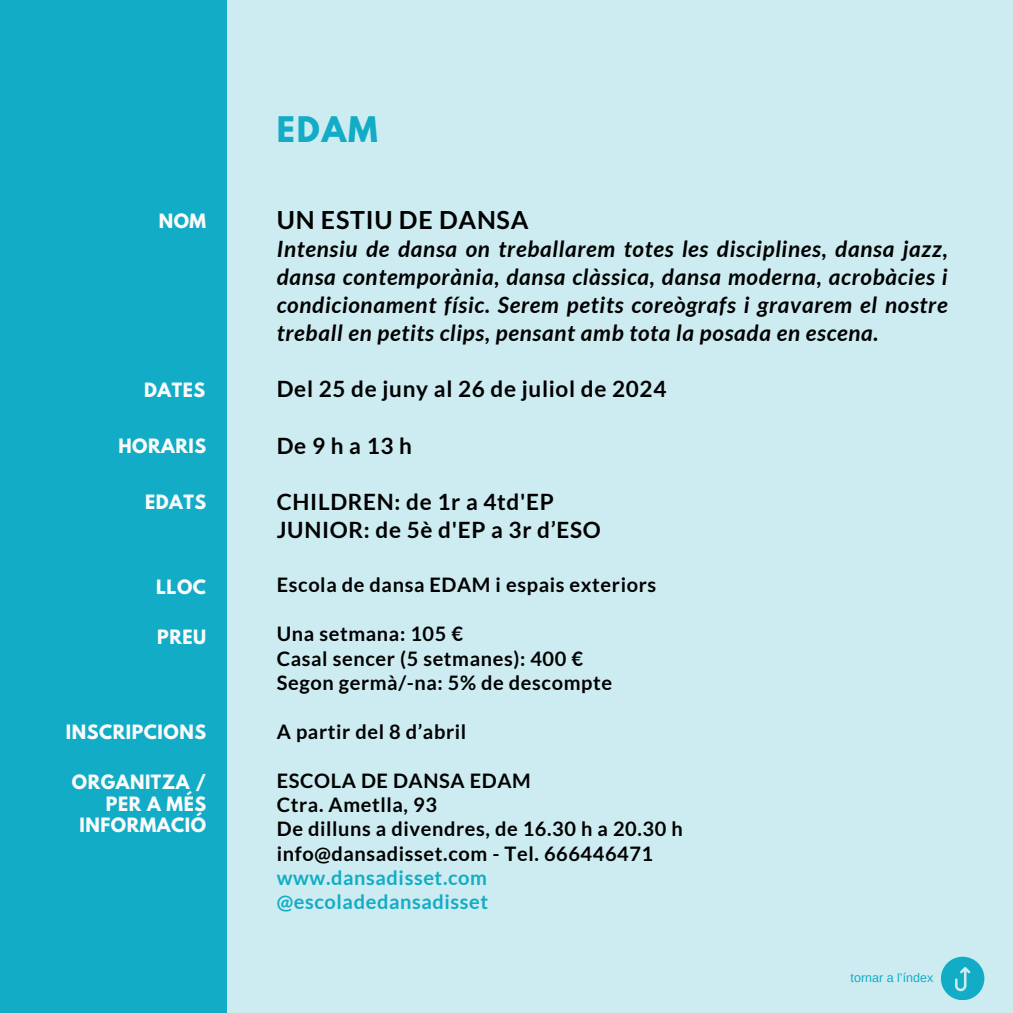
<style>
.page{position:relative;width:1013px;height:1013px;background:#fff}
.page>*{position:absolute;margin:0;border:0;box-sizing:border-box;transform-origin:0 0}
.t1{font:700 31.25px "League Spartan";color:#12acc6}
.t2{font:700 25px "Lato";letter-spacing:.03em;color:#000}
.t3{font:italic 700 22.5px/28.1px "Lato";letter-spacing:.03em;color:#000;text-align:justify}
.t4{font:700 22.5px/28.1px "Lato";letter-spacing:.03em;color:#000}
.t5{font:700 22.5px "Lato";letter-spacing:.255em;color:#000}
.t6{font:700 20px/24.4px "Lato";letter-spacing:.03em;color:#000}
.t7{font:700 20px/24.4px "Lato";letter-spacing:.03em;color:#12acc6}
.t8{font:700 17.5px/21.5px "League Spartan";letter-spacing:.03em;color:#fafafa;text-align:right}
.t9{font:12.5px "Arimo";color:#12acc6}
</style>
<div class="page">
<div style="left:0;top:0;width:1012px;height:1012px;background:#cdecf1"></div>
<svg style="left:941px;top:956px;width:43px;height:43px"></svg>
<div style="left:0;top:0;width:227px;height:1012px;background:#12acc6"></div>
<p class="t8" style="left:159px;top:212px;width:49px">NOM</p>
<p class="t8" style="left:144px;top:381px;width:63px">DATES</p>
<p class="t8" style="left:118px;top:437px;width:89px">HORARIS</p>
<p class="t8" style="left:145px;top:493px;width:63px">EDATS</p>
<p class="t8" style="left:156px;top:578px;width:51px">LLOC</p>
<p class="t8" style="left:157px;top:628px;width:50px">PREU</p>
<p class="t8" style="left:66px;top:723px;width:142px">INSCRIPCIONS</p>
<p class="t8" style="left:72px;top:773px;width:136px">ORGANITZA /<br>PER A MÉS<br>INFORMACIÓ</p>
<h1 class="t1" style="left:277px;top:114px;width:102px">EDAM</h1>
<p class="t2" style="left:277px;top:204px;width:253px">UN ESTIU DE DANSA</p>
<p class="t3" style="left:277px;top:234px;width:672px">Intensiu de dansa on treballarem totes les disciplines, dansa jazz, dansa contemporània, dansa clàssica, dansa moderna, acrobàcies i condicionament físic. Serem petits coreògrafs i gravarem el nostre treball en petits clips, pensant amb tota la posada en escena.</p>
<p class="t4" style="left:277px;top:374px;width:391px">Del 25 de juny al 26 de juliol de 2024</p>
<p class="t5" style="left:277px;top:431px;width:137px">De9ha13h</p>
<p class="t4" style="left:277px;top:487px;width:325px">CHILDREN: de 1r a 4td'EP<br>JUNIOR: de 5è d'EP a 3r d’ESO</p>
<p class="t6" style="left:277px;top:572px;width:381px">Escola de dansa EDAM i espais exteriors</p>
<p class="t6" style="left:277px;top:621px;width:337px">Una setmana: 105 €<br>Casal sencer (5 setmanes): 400 €<br>Segon germà/-na: 5% de descompte</p>
<p class="t6" style="left:277px;top:718px;width:191px">A partir del 8 d’abril</p>
<p class="t6" style="left:277px;top:767px;width:407px">ESCOLA DE DANSA EDAM<br>Ctra. Ametlla, 93<br>De dilluns a divendres, de 16.30 h a 20.30 h info@dansadisset.com - Tel. 666446471</p>
<p class="t7" style="left:277px;top:865px;width:213px">www.dansadisset.com @escoladedansadisset</p>
<p class="t9" style="left:850px;top:970px;width:84px">tornar a l’índex</p>
</div>
